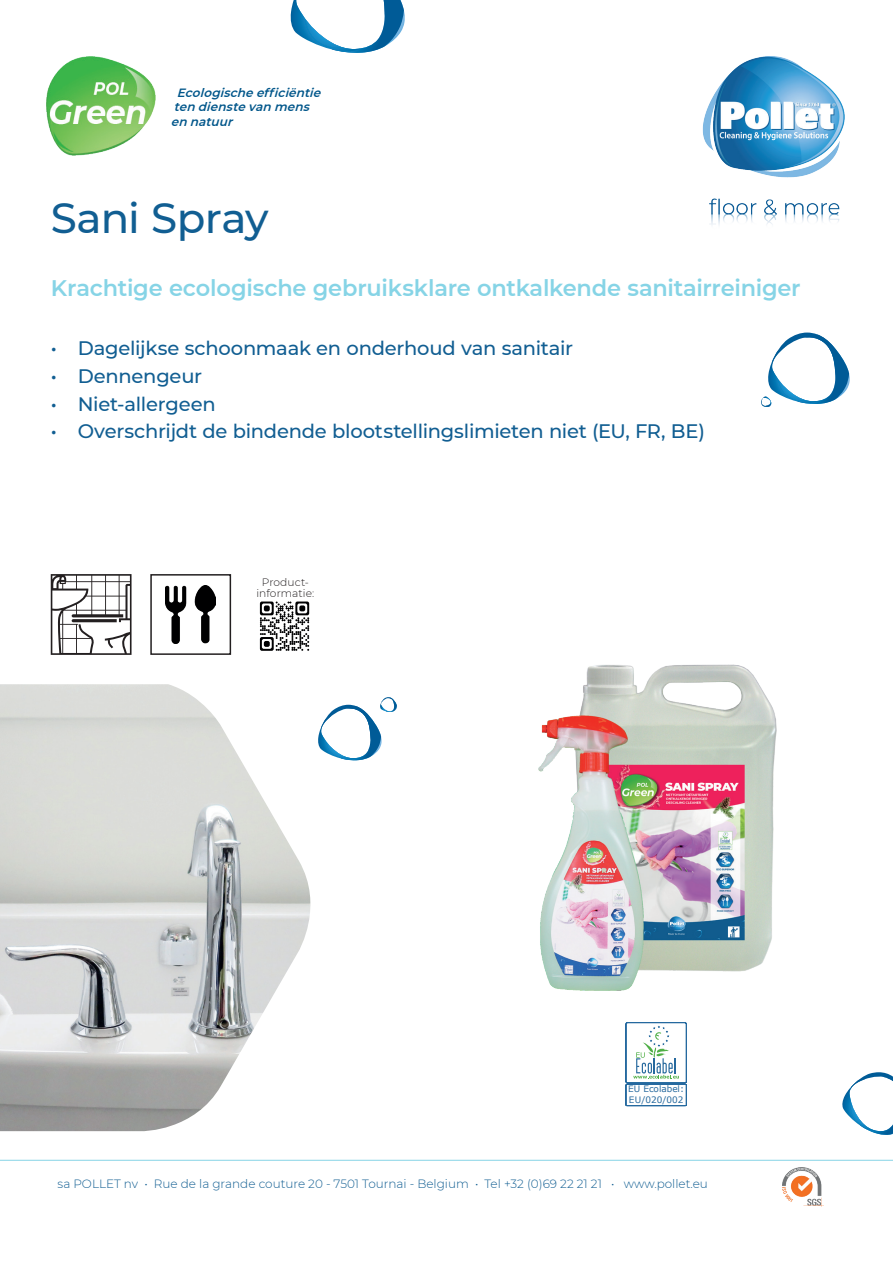
<style>
.page{position:relative;width:893px;height:1263px;background:#fff}
.page>*{position:absolute;margin:0;border:0;box-sizing:border-box;transform-origin:0 0}
.t1{font:500 42px "Montserrat";letter-spacing:-.015em;color:#115e92}
.t2{font:600 22.5px "Montserrat";letter-spacing:-.01em;color:#86d4e6}
.t3{font:500 19.5px "Montserrat";letter-spacing:-.01em;color:#115e92}
.t4{font:300 12px "Montserrat";color:#115e92}
.t5{font:italic 600 12px/14.4px "Montserrat";color:#00568a}
.t6{font:300 10.65px/10.6px "Montserrat";letter-spacing:.005em;color:#231f20;text-align:center}
.t7{font:8.85px/10.6px "Verdana";color:#26699e}
</style>
<div class="page">
<svg style="left:842px;top:1072px;width:51px;height:63px"></svg>
<img style="left:783px;top:1167px;width:40px;height:40px">
<svg style="left:761px;top:333px;width:89px;height:74px"></svg>
<svg style="left:290px;top:0;width:115px;height:53px"></svg>
<svg style="left:325px;top:697px;width:72px;height:64px"></svg>
<img style="left:702px;top:56px;width:143px;height:169px">
<img style="left:47px;top:56px;width:109px;height:99px">
<hr style="left:0;top:1160px;width:893px;height:1px;background:#86d4e6">
<img style="left:0;top:684px;width:325px;height:447px">
<div style="left:150px;top:574px;width:81px;height:81px;border:2px solid #231f20"></div>
<img style="left:166px;top:585px;width:50px;height:59px">
<svg style="left:260px;top:601px;width:49px;height:50px"></svg>
<svg style="left:51px;top:574px;width:81px;height:81px"></svg>
<img style="left:538px;top:664px;width:239px;height:327px">
<svg style="left:625px;top:1022px;width:62px;height:84px"></svg>
<p class="t5" style="left:171px;top:85px;width:155px;text-indent:6px">Ecologischeefficiëntie ten dienstevan mens en natuur</p>
<h1 class="t1" style="left:51px;top:189px;width:219px">Sani Spray</h1>
<p class="t2" style="left:51px;top:272px;width:751px">Krachtige ecologische gebruiksklare ontkalkende sanitairreiniger</p>
<p class="t3" style="left:51px;top:335px;width:524px">• Dagelijkse schoonmaak en onderhoud van sanitair</p>
<p class="t3" style="left:51px;top:363px;width:153px">• Dennengeur</p>
<p class="t3" style="left:51px;top:390px;width:166px">• Niet-allergeen</p>
<p class="t3" style="left:51px;top:418px;width:656px">• Overschrijdt de bindende blootstellingslimieten niet (EU, FR, BE)</p>
<p class="t6" style="left:256px;top:577px;width:59px">Product&shy;informatie:</p>
<p class="t7" style="left:628px;top:1084px;width:57px">EU Ecolabel:<br>EU/020/002</p>
<p class="t4" style="left:58px;top:1175px;width:652px">sa POLLET nv • Rue de la grande couture 20 - 7501 Tournai - Belgium • Tel +32 (0)69 22 21 21 • www.pollet.eu</p>
</div>
